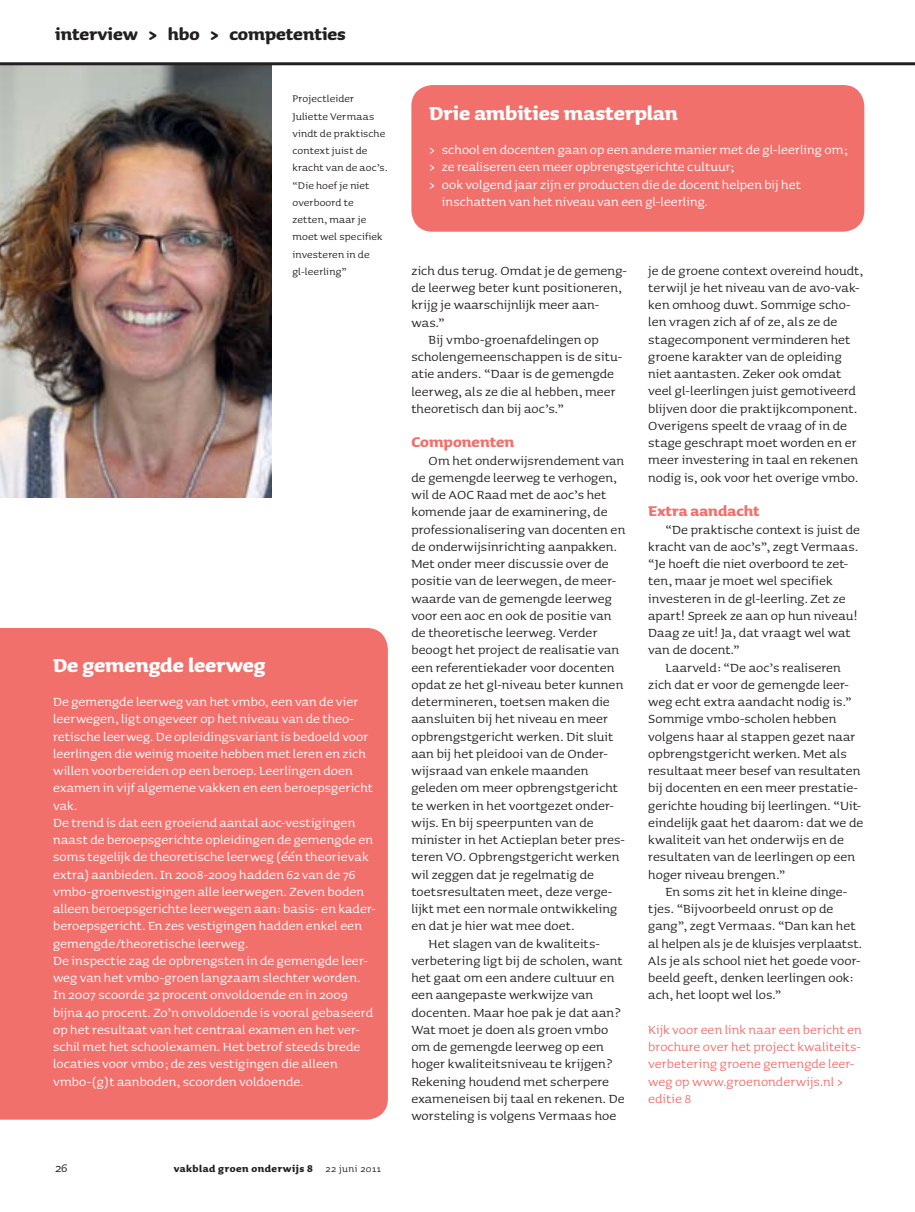
<style>
.page{position:relative;width:915px;height:1212px;background:#fff}
.page>*{position:absolute;margin:0;border:0;box-sizing:border-box;transform-origin:0 0}
.t1{font:700 24px "Sauna";color:#fff}
.t2{font:700 21px "Sauna";color:#231f20}
.t3{font:700 18px "Sauna";color:#f2706c}
.t4{font:15.75px/17.2px "Sauna";letter-spacing:.005em;color:#231f20}
.t5{font:15.75px/17.2px "Sauna";letter-spacing:.005em;color:#fff}
.t6{font:15.75px/17.2px "Sauna";letter-spacing:.005em;color:#f2706c}
.t7{font:15px "Sauna";color:#231f20}
.t8{font:12.75px/17.2px "Sauna";letter-spacing:.01em;color:#231f20}
.t9{font:700 12px "Sauna";letter-spacing:.04em;color:#231f20}
.s1{font-weight:400}
</style>
<div class="page">
<div style="left:0;top:628px;width:388px;height:492px;background:#f2706c"></div>
<img style="left:0;top:65px;width:271px;height:432px">
<div style="left:411px;top:85px;width:453px;height:147px;background:#f2706c;border-radius:21px"></div>
<hr style="left:0;top:62px;width:914px;height:3px;background:#231f20">
<h2 class="t2" style="left:55px;top:23px;width:292px">interview &gt; hbo &gt; competenties</h2>
<p class="t8" style="left:292px;top:90px;width:97px">Projectleider<br>Juliette Vermaas vindt de praktische context juist de kracht van de aoc’s. “Die hoef je niet overboord te zetten, maar je moet wel specifiek investeren in de gl-leerling”</p>
<h1 class="t1" style="left:429px;top:100px;width:250px">Drie ambities masterplan</h1>
<p class="t5" style="left:429px;top:141px;width:420px">&gt; school en docenten gaan op een andere manier met de gl-leerling om;</p>
<p class="t5" style="left:429px;top:158px;width:306px">&gt; ze realiseren een meer opbrengstgerichte cultuur;</p>
<p class="t5" style="left:429px;top:176px;width:373px">&gt; ook volgend jaar zijn er producten die de docent helpen bij het</p>
<p class="t5" style="left:441px;top:193px;width:268px">inschatten van het niveau van een gl-leerling.</p>
<p class="t4" style="left:648px;top:262px;width:216px">je de groene context overeind houdt, terwijl je het niveau van de avo-vak&shy;ken omhoog duwt. Sommige scho&shy;len vragen zich af of ze, als ze de stagecomponent verminderen het groene karakter van de opleiding niet aantasten. Zeker ook omdat veel gl-leerlingen juist gemotiveerd blijven door die praktijkcomponent.<br>Overigens speelt de vraag of in de stage geschrapt moet worden en er meer investering in taal en rekenen nodig is, ook voor het overige vmbo.</p>
<p class="t3" style="left:648px;top:502px;width:113px">Extra aandacht</p>
<p class="t4" style="left:648px;top:521px;width:213px;text-indent:17px">“De praktische context is juist de kracht van de aoc’s”, zegt Vermaas. “Je hoeft die niet overboord te zet&shy;ten, maar je moet wel specifiek investeren in de gl-leerling. Zet ze apart! Spreek ze aan op hun niveau!<br>Daag ze uit! Ja, dat vraagt wel wat van de docent.”</p>
<p class="t4" style="left:648px;top:659px;width:216px;text-indent:17px">Laarveld: “De aoc’s realiseren zich dat er voor de gemengde leer&shy;weg echt extra aandacht nodig is.” Sommige vmbo-scholen hebben volgens haar al stappen gezet naar opbrengstgericht werken. Met als resultaat meer besef van resultaten bij docenten en een meer prestatie&shy;gerichte houding bij leerlingen. “Uit&shy;eindelijk gaat het daarom: dat we de kwaliteit van het onderwijs en de resultaten van de leerlingen op een hoger niveau brengen.”</p>
<p class="t4" style="left:648px;top:883px;width:215px;text-indent:17px">En soms zit het in kleine dinge&shy;tjes. “Bijvoorbeeld onrust op de gang”, zegt Vermaas. “Dan kan het al helpen als je de kluisjes verplaatst.<br>Als je als school niet het goede voor&shy;beeld geeft, denken leerlingen ook: ach, het loopt wel los.”</p>
<p class="t6" style="left:648px;top:1021px;width:215px">Kijk voor een link naar een bericht en brochure over het project kwaliteits&shy;verbetering groene gemengde leer&shy;weg op www.groenonderwijs.nl &gt; editie 8</p>
<p class="t4" style="left:411px;top:262px;width:216px">zich dus terug. Omdat je de gemeng-</p>
<p class="t4" style="left:411px;top:279px;width:212px">de leerweg beter kunt positioneren,</p>
<p class="t4" style="left:411px;top:296px;width:189px">krijg je waarschijnlijk meer aan-</p>
<p class="t4" style="left:411px;top:314px;width:35px">was.”</p>
<p class="t4" style="left:428px;top:331px;width:172px">Bij vmbo-groenafdelingen op</p>
<p class="t4" style="left:411px;top:348px;width:212px">scholengemeenschappen is de situ-</p>
<p class="t4" style="left:411px;top:365px;width:204px">atie anders. “Daar is de gemengde</p>
<p class="t4" style="left:411px;top:383px;width:206px">leerweg, als ze die al hebben, meer</p>
<p class="t4" style="left:411px;top:400px;width:154px">theoretisch dan bij aoc’s.”</p>
<p class="t3" style="left:411px;top:433px;width:104px">Componenten</p>
<p class="t4" style="left:428px;top:452px;width:197px">Om het onderwijsrendement van</p>
<p class="t4" style="left:411px;top:469px;width:207px">de gemengde leerweg te verhogen,</p>
<p class="t4" style="left:411px;top:486px;width:196px">wil de AOC Raad met de aoc’s het</p>
<p class="t4" style="left:411px;top:503px;width:198px">komende jaar de examinering, de</p>
<p class="t4" style="left:411px;top:521px;width:215px">professionalisering van docenten en</p>
<p class="t4" style="left:411px;top:538px;width:207px">de onderwijsinrichting aanpakken.</p>
<p class="t4" style="left:411px;top:555px;width:199px">Met onder meer discussie over de</p>
<p class="t4" style="left:411px;top:572px;width:206px">positie van de leerwegen, de meer-</p>
<p class="t4" style="left:411px;top:590px;width:202px">waarde van de gemengde leerweg</p>
<p class="t4" style="left:411px;top:607px;width:201px">voor een aoc en ook de positie van</p>
<p class="t4" style="left:411px;top:624px;width:188px">de theoretische leerweg. Verder</p>
<p class="t4" style="left:411px;top:641px;width:209px">beoogt het project de realisatie van</p>
<p class="t4" style="left:411px;top:659px;width:204px">een referentiekader voor docenten</p>
<p class="t4" style="left:411px;top:676px;width:213px">opdat ze het gl-niveau beter kunnen</p>
<p class="t4" style="left:411px;top:693px;width:200px">determineren, toetsen maken die</p>
<p class="t4" style="left:411px;top:710px;width:198px">aansluiten bij het niveau en meer</p>
<p class="t4" style="left:411px;top:728px;width:203px">opbrengstgericht werken. Dit sluit</p>
<p class="t4" style="left:411px;top:745px;width:198px">aan bij het pleidooi van de Onder-</p>
<p class="t4" style="left:411px;top:762px;width:178px">wijsraad van enkele maanden</p>
<p class="t4" style="left:411px;top:779px;width:208px">geleden om meer opbrengstgericht</p>
<p class="t4" style="left:411px;top:797px;width:204px">te werken in het voortgezet onder-</p>
<p class="t4" style="left:411px;top:814px;width:184px">wijs. En bij speerpunten van de</p>
<p class="t4" style="left:411px;top:831px;width:215px">minister in het Actieplan beter pres-</p>
<p class="t4" style="left:411px;top:848px;width:209px">teren VO. Opbrengstgericht werken</p>
<p class="t4" style="left:411px;top:866px;width:184px">wil zeggen dat je regelmatig de</p>
<p class="t4" style="left:411px;top:883px;width:202px">toetsresultaten meet, deze verge-</p>
<p class="t4" style="left:411px;top:900px;width:207px">lijkt met een normale ontwikkeling</p>
<p class="t4" style="left:411px;top:917px;width:165px">en dat je hier wat mee doet.</p>
<p class="t4" style="left:428px;top:935px;width:172px">Het slagen van de kwaliteits-</p>
<p class="t4" style="left:411px;top:952px;width:212px">verbetering ligt bij de scholen, want</p>
<p class="t4" style="left:411px;top:969px;width:205px">het gaat om een andere cultuur en</p>
<p class="t4" style="left:411px;top:986px;width:183px">een aangepaste werkwijze van</p>
<p class="t4" style="left:411px;top:1004px;width:211px">docenten. Maar hoe pak je dat aan?</p>
<p class="t4" style="left:411px;top:1021px;width:198px">Wat moet je doen als groen vmbo</p>
<p class="t4" style="left:411px;top:1038px;width:194px">om de gemengde leerweg op een</p>
<p class="t4" style="left:411px;top:1055px;width:202px">hoger kwaliteitsniveau te krijgen?</p>
<p class="t4" style="left:411px;top:1073px;width:199px">Rekening houdend met scherpere</p>
<p class="t4" style="left:411px;top:1090px;width:215px">exameneisen bij taal en rekenen. De</p>
<p class="t4" style="left:411px;top:1107px;width:206px">worsteling is volgens Vermaas hoe</p>
<h1 class="t1" style="left:53px;top:652px;width:214px">De gemengde leerweg</h1>
<p class="t5" style="left:53px;top:693px;width:324px">De gemengde leerweg van het vmbo, een van de vier leerwegen, ligt ongeveer op het niveau van de theo&shy;retische leerweg. De opleidingsvariant is bedoeld voor leerlingen die weinig moeite hebben met leren en zich willen voorbereiden op een beroep. Leerlingen doen examen in vijf algemene vakken en een beroepsgericht vak.<br>De trend is dat een groeiend aantal aoc-vestigingen naast de beroepsgerichte opleidingen de gemengde en soms tegelijk de theoretische leerweg (één theorievak extra) aanbieden. In 2008-2009 hadden 62 van de 76 vmbo-groenvestigingen alle leerwegen. Zeven boden alleen beroepsgerichte leerwegen aan: basis- en kader&shy;beroepsgericht. En zes vestigingen hadden enkel een gemengde/theoretische leerweg.<br>De inspectie zag de opbrengsten in de gemengde leer&shy;weg van het vmbo-groen langzaam slechter worden.<br>In 2007 scoorde 32 procent onvoldoende en in 2009 bijna 40 procent. Zo’n onvoldoende is vooral gebaseerd op het resultaat van het centraal examen en het ver&shy;schil met het schoolexamen. Het betrof steeds brede locaties voor vmbo; de zes vestigingen die alleen vmbo-(g)t aanboden, scoorden voldoende.</p>
<p class="t7" style="left:55px;top:1160px;width:14px">26</p>
<p class="t9" style="left:174px;top:1162px;width:209px">vakblad groen onderwijs 8 <span class="s1">22 juni 2011</span></p>
</div>
